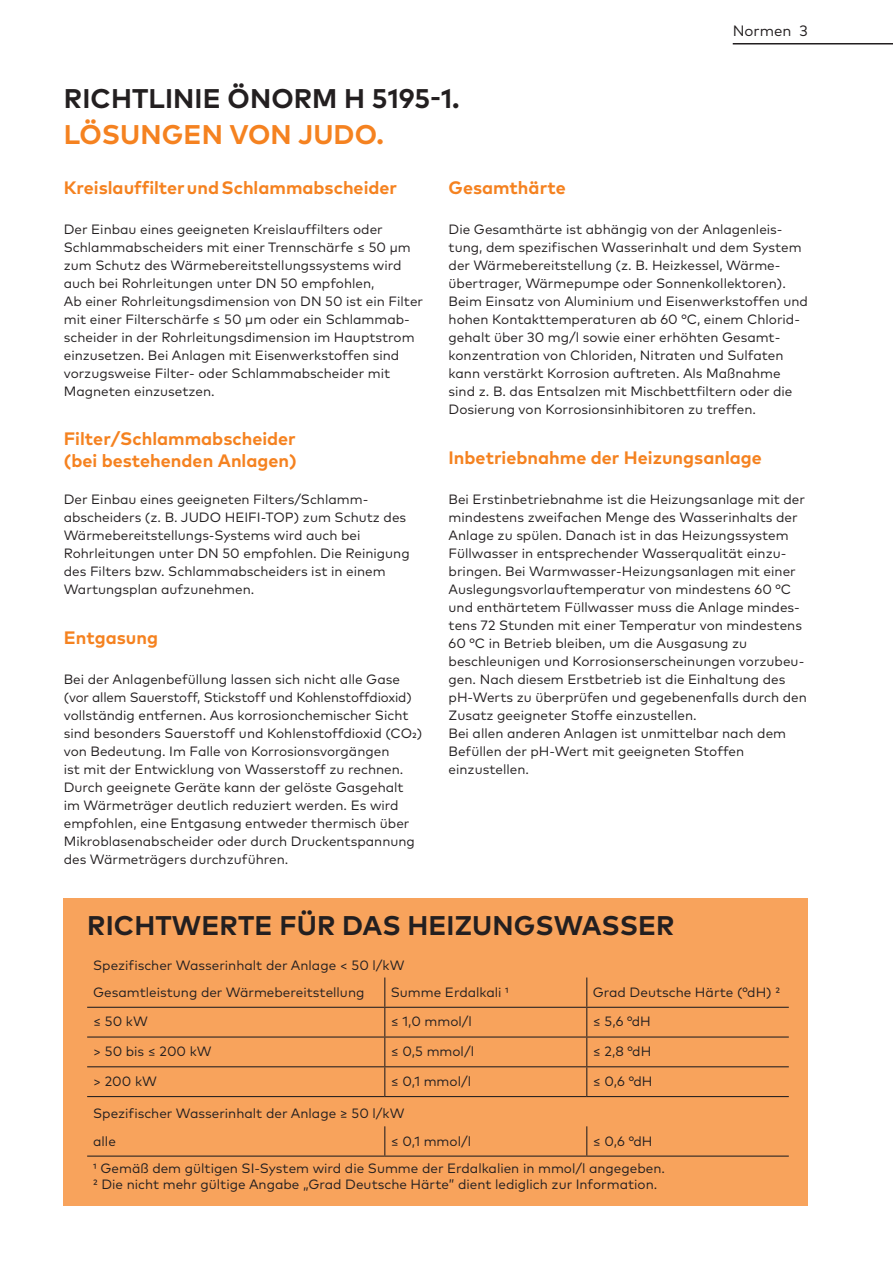
<style>
.page{position:relative;width:893px;height:1263px;background:#fff}
.page>*{position:absolute;margin:0;border:0;box-sizing:border-box;transform-origin:0 0}
.t1{font:700 27px "Mark Pro";letter-spacing:.005em;color:#231f20}
.t2{font:700 27px "Mark Pro";letter-spacing:.005em;color:#f58220}
.t3{font:700 18px/21px "Mark Pro";color:#f58220}
.t4{font:15px "Mark Pro";color:#231f20}
.t5{font:13.5px/18px "Mark Pro";color:#231f20}
</style>
<div class="page">
<hr style="left:733px;top:43px;width:160px;height:2px;background:#231f20">
<div style="left:64px;top:898px;width:744px;height:308px;background:#f8a35c"></div>
<hr style="left:384px;top:977px;width:1px;height:30px;background:#231f20">
<hr style="left:586px;top:977px;width:1px;height:30px;background:#231f20">
<hr style="left:87px;top:1007px;width:298px;height:1px;background:#231f20">
<hr style="left:385px;top:1007px;width:202px;height:1px;background:#231f20">
<hr style="left:587px;top:1007px;width:202px;height:1px;background:#231f20">
<hr style="left:87px;top:1036px;width:298px;height:1px;background:#231f20">
<hr style="left:385px;top:1036px;width:202px;height:1px;background:#231f20">
<hr style="left:587px;top:1036px;width:202px;height:1px;background:#231f20">
<hr style="left:87px;top:1066px;width:298px;height:1px;background:#231f20">
<hr style="left:385px;top:1066px;width:202px;height:1px;background:#231f20">
<svg style="left:384px;top:1008px;width:1px;height:88px"></svg>
<hr style="left:587px;top:1066px;width:202px;height:1px;background:#231f20">
<svg style="left:586px;top:1008px;width:1px;height:88px"></svg>
<hr style="left:87px;top:1096px;width:298px;height:1px;background:#231f20">
<hr style="left:385px;top:1096px;width:202px;height:1px;background:#231f20">
<hr style="left:587px;top:1096px;width:202px;height:1px;background:#231f20">
<svg style="left:384px;top:1126px;width:1px;height:29px"></svg>
<svg style="left:586px;top:1126px;width:1px;height:29px"></svg>
<hr style="left:87px;top:1155px;width:298px;height:2px;background:#231f20">
<hr style="left:385px;top:1155px;width:202px;height:2px;background:#231f20">
<hr style="left:587px;top:1155px;width:202px;height:2px;background:#231f20">
<h1 class="t1" style="left:64px;top:78px;width:397px">RICHTLINIE ÖNORM H 5195-1.</h1>
<h1 class="t2" style="left:64px;top:114px;width:322px">LÖSUNGEN VON JUDO.</h1>
<p class="t4" style="left:733px;top:19px;width:77px">Normen 3</p>
<h2 class="t3" style="left:64px;top:176px;width:335px">Kreislauffilter und Schlammabscheider</h2>
<p class="t5" style="left:64px;top:219px;width:361px">Der Einbau eines geeigneten Kreislauffilters oder Schlammabscheiders mit einer Trennschärfe ≤ 50 µm zum Schutz des Wärmebereitstellungssystems wird auch bei Rohrleitungen unter DN 50 empfohlen,<br>Ab einer Rohrleitungsdimension von DN 50 ist ein Filter mit einer Filterschärfe ≤ 50 µm oder ein Schlammab&shy;scheider in der Rohrleitungsdimension im Hauptstrom einzusetzen. Bei Anlagen mit Eisenwerkstoffen sind vorzugsweise Filter- oder Schlammabscheider mit Magneten einzusetzen.</p>
<h2 class="t3" style="left:64px;top:427px;width:234px">Filter/Schlammabscheider (bei bestehenden Anlagen)</h2>
<p class="t5" style="left:64px;top:489px;width:347px">Der Einbau eines geeigneten Filters/Schlamm&shy;abscheiders (z. B. JUDO HEIFI-TOP) zum Schutz des Wärmebereitstellungs-Systems wird auch bei Rohrleitungen unter DN 50 empfohlen. Die Reinigung des Filters bzw. Schlammabscheiders ist in einem Wartungsplan aufzunehmen.</p>
<h2 class="t3" style="left:64px;top:626px;width:96px">Entgasung</h2>
<p class="t5" style="left:64px;top:669px;width:360px">Bei der Anlagenbefüllung lassen sich nicht alle Gase (vor allem Sauerstoff, Stickstoff und Kohlenstoffdioxid) vollständig entfernen. Aus korrosionchemischer Sicht sind besonders Sauerstoff und Kohlenstoffdioxid (CO2) von Bedeutung. Im Falle von Korrosionsvorgängen<br>ist mit der Entwicklung von Wasserstoff zu rechnen.<br>Durch geeignete Geräte kann der gelöste Gasgehalt im Wärmeträger deutlich reduziert werden. Es wird empfohlen, eine Entgasung entweder thermisch über Mikroblasenabscheider oder durch Druckentspannung des Wärmeträgers durchzuführen.</p>
<h2 class="t3" style="left:449px;top:176px;width:119px">Gesamthärte</h2>
<p class="t5" style="left:449px;top:219px;width:361px">Die Gesamthärte ist abhängig von der Anlagenleis&shy;tung, dem spezifischen Wasserinhalt und dem System der Wärmebereitstellung (z. B. Heizkessel, Wärme&shy;übertrager, Wärmepumpe oder Sonnenkollektoren).<br>Beim Einsatz von Aluminium und Eisenwerkstoffen und hohen Kontakttemperaturen ab 60 °C, einem Chlorid&shy;gehalt über 30 mg/l sowie einer erhöhten Gesamt&shy;konzentration von Chloriden, Nitraten und Sulfaten kann verstärkt Korrosion auftreten. Als Maßnahme sind z. B. das Entsalzen mit Mischbettfiltern oder die Dosierung von Korrosionsinhibitoren zu treffen.</p>
<h2 class="t3" style="left:449px;top:445px;width:315px">Inbetriebnahme der Heizungsanlage</h2>
<p class="t5" style="left:449px;top:489px;width:360px">Bei Erstinbetriebnahme ist die Heizungsanlage mit der mindestens zweifachen Menge des Wasserinhalts der Anlage zu spülen. Danach ist in das Heizungssystem Füllwasser in entsprechender Wasserqualität einzu&shy;bringen. Bei Warmwasser-Heizungsanlagen mit einer Auslegungsvorlauftemperatur von mindestens 60 °C und enthärtetem Füllwasser muss die Anlage mindes&shy;tens 72 Stunden mit einer Temperatur von mindestens 60 °C in Betrieb bleiben, um die Ausgasung zu beschleunigen und Korrosionserscheinungen vorzubeu&shy;gen. Nach diesem Erstbetrieb ist die Einhaltung des pH-Werts zu überprüfen und gegebenenfalls durch den Zusatz geeigneter Stoffe einzustellen.<br>Bei allen anderen Anlagen ist unmittelbar nach dem Befüllen der pH-Wert mit geeigneten Stoffen einzustellen.</p>
<h1 class="t1" style="left:87px;top:904px;width:589px">RICHTWERTE FÜR DAS HEIZUNGSWASSER</h1>
<p class="t5" style="left:93px;top:951px;width:313px;line-height:26.5px">Spezifischer Wasserinhalt der Anlage &lt; 50 l/kW<br>Gesamtleistung der Wärmebereitstellung</p>
<p class="t5" style="left:391px;top:982px;width:120px">Summe Erdalkali ¹</p>
<p class="t5" style="left:593px;top:982px;width:189px">Grad Deutsche Härte (°dH) ²</p>
<p class="t5" style="left:93px;top:1011px;width:56px">≤ 50 kW</p>
<p class="t5" style="left:391px;top:1011px;width:83px">≤ 1,0 mmol/l</p>
<p class="t5" style="left:593px;top:1011px;width:59px">≤ 5,6 °dH</p>
<p class="t5" style="left:93px;top:1041px;width:120px">&gt; 50 bis ≤ 200 kW</p>
<p class="t5" style="left:391px;top:1041px;width:85px">≤ 0,5 mmol/l</p>
<p class="t5" style="left:593px;top:1041px;width:60px">≤ 2,8 °dH</p>
<p class="t5" style="left:93px;top:1071px;width:65px">&gt; 200 kW</p>
<p class="t5" style="left:391px;top:1071px;width:82px">≤ 0,1 mmol/l</p>
<p class="t5" style="left:593px;top:1071px;width:61px">≤ 0,6 °dH</p>
<p class="t5" style="left:93px;top:1098px;width:313px;line-height:27.6px">Spezifischer Wasserinhalt der Anlage ≥ 50 l/kW alle</p>
<p class="t5" style="left:391px;top:1131px;width:82px">≤ 0,1 mmol/l</p>
<p class="t5" style="left:93px;top:1126px;width:573px;line-height:27.6px;text-indent:500px">≤ 0,6 °dH<br>¹ Gemäß dem gültigen SI-System wird die Summe der Erdalkalien in mmol/l angegeben.</p>
<p class="t5" style="left:93px;top:1174px;width:566px">² Die nicht mehr gültige Angabe „Grad Deutsche Härte” dient lediglich zur Information.</p>
</div>
